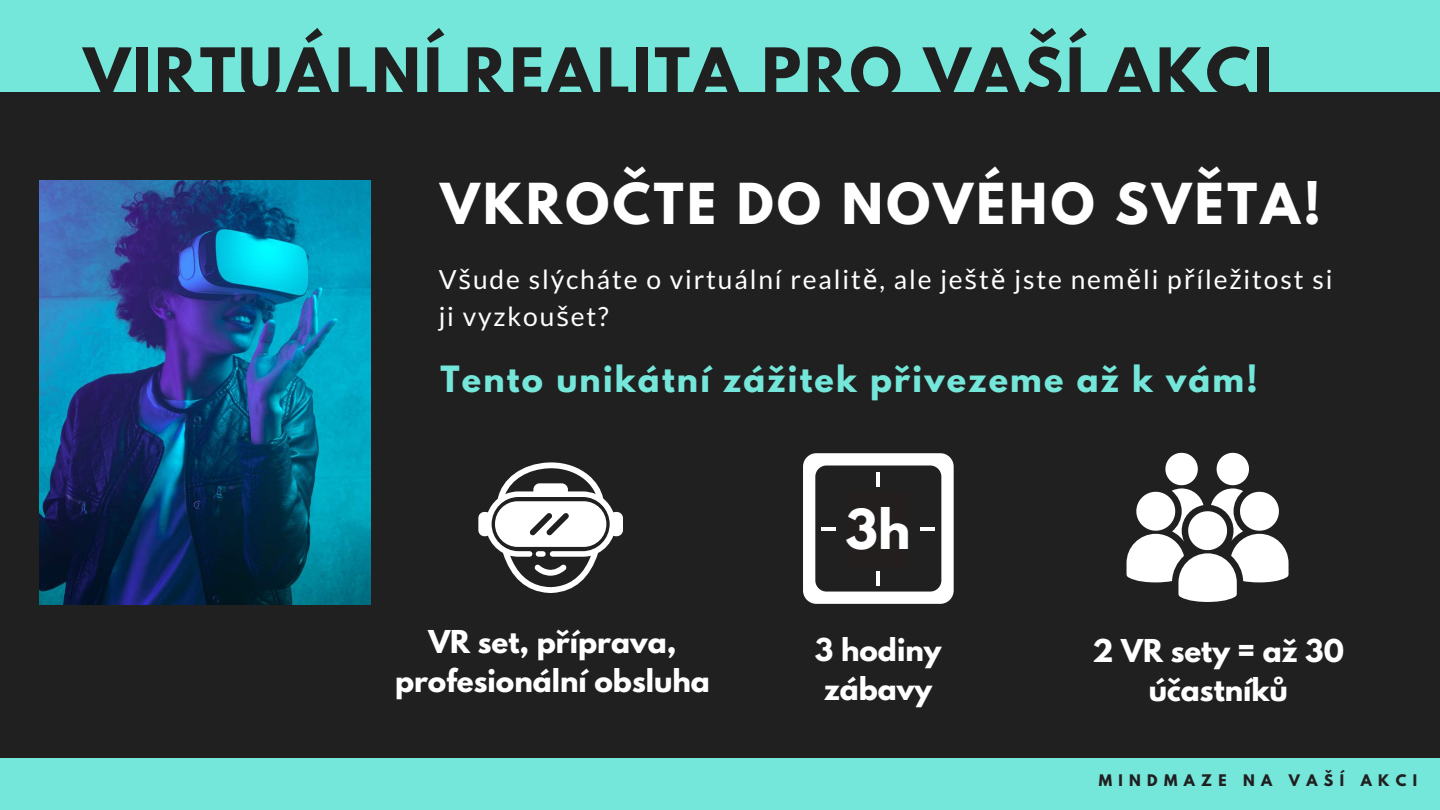
<style>
.page{position:relative;width:1440px;height:810px;background:#75e6da}
.page>*{position:absolute;margin:0;border:0;box-sizing:border-box;transform-origin:0 0}
.t1{font:700 59.4px "League Spartan";letter-spacing:.05em;color:#202020}
.t2{font:700 50px "League Spartan";letter-spacing:.07em;color:#fff}
.t3{font:700 48.9px "League Spartan";color:#fff}
.t4{font:700 32.1px "League Spartan";letter-spacing:.07em;color:#75e6da}
.t5{font:700 27.9px/39px "League Spartan";color:#fff;text-align:center}
.t6{font:26.4px/36.8px "Lato";letter-spacing:.07em;color:#fff}
.t7{font:700 14.1px "League Spartan";letter-spacing:.45em;color:#202020}
.s1{font-family:"Noto Sans"}
</style>
<div class="page">
<div style="left:0;top:93px;width:1440px;height:665px;background:#202020"></div>
<svg style="left:803px;top:453px;width:151px;height:151px"></svg>
<div style="left:847px;top:491px;width:61px;height:77px;background:#231f1f"></div>
<svg style="left:1127px;top:453px;width:162px;height:149px"></svg>
<svg style="left:478px;top:462px;width:145px;height:131px"></svg>
<img style="left:39px;top:180px;width:331px;height:425px">
<h1 class="t1" style="left:84px;top:43px;width:1190px">VIRTUÁLNÍ REALITA PRO VAŠÍ AKCI</h1>
<h2 class="t2" style="left:441px;top:179px;width:882px">VKROČTE DO NOVÉHO SVĚTA!</h2>
<p class="t6" style="left:439px;top:261px;width:895px">V<span class="s1">š</span>ude slýcháte o virtuální realit<span class="s1">ě</span>, ale je<span class="s1">š</span>t<span class="s1">ě</span> jste nem<span class="s1">ě</span>li p<span class="s1">ř</span>íle<span class="s1">ž</span>itost si ji vyzkou<span class="s1">š</span>et?</p>
<p class="t4" style="left:441px;top:363px;width:819px">Tento unikátní zážitek přivezeme až k vám!</p>
<p class="t5" style="left:395px;top:626px;width:316px">VR set, příprava, profesionální obsluha</p>
<h3 class="t3" style="left:846px;top:505px;width:66px">3h</h3>
<p class="t5" style="left:815px;top:634px;width:128px">3 hodiny zábavy</p>
<p class="t5" style="left:1093px;top:634px;width:253px">2 VR sety = až 30 účastníků</p>
<p class="t7" style="left:1099px;top:774px;width:320px">MINDMAZE NA VAŠÍ AKCI</p>
</div>
